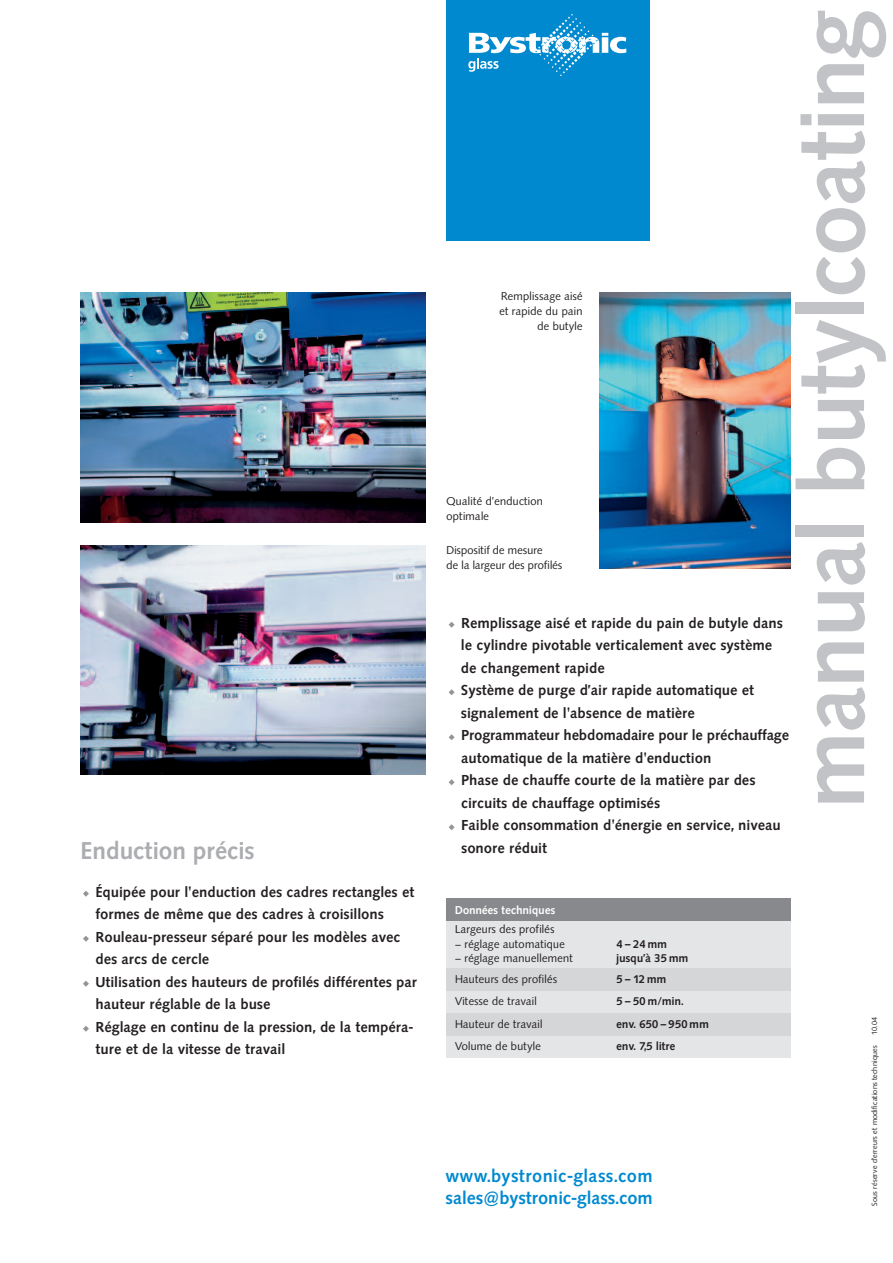
<style>
.page{position:relative;width:893px;height:1263px;background:#fff}
.page>*{position:absolute;margin:0;border:0;box-sizing:border-box;transform-origin:0 0}
.t1{font:700 90px "Synthese BSK";letter-spacing:.015em;color:#c2c3c6}
.t2{font:700 24px "Synthese BSK";letter-spacing:.025em;color:#acadb1}
.t3{font:700 17.7px/22.5px "Synthese BSK";letter-spacing:.05em;color:#0089cf}
.t4{font:700 14.25px/22.5px "Synthese BSK";letter-spacing:.04em;color:#231f20}
.t5{font:11.25px/15px "Synthese BSK";letter-spacing:.025em;color:#231f20}
.t6{font:700 11.25px "Synthese BSK";letter-spacing:.025em;color:#231f20}
.t7{font:700 11.25px "Synthese BSK";letter-spacing:.025em;color:#fff}
.t8{font:7.5px "Synthese BSK";letter-spacing:.02em;color:#231f20}
</style>
<div class="page">
<img style="left:600px;top:293px;width:191px;height:276px">
<img style="left:81px;top:293px;width:344px;height:229px">
<div style="left:446px;top:0;width:203px;height:239px;background:#0089cf"></div>
<svg style="left:468px;top:14px;width:158px;height:62px"></svg>
<svg style="left:449px;top:622px;width:6px;height:6px"></svg>
<svg style="left:449px;top:824px;width:6px;height:6px"></svg>
<svg style="left:449px;top:779px;width:6px;height:6px"></svg>
<svg style="left:449px;top:734px;width:6px;height:6px"></svg>
<svg style="left:449px;top:689px;width:6px;height:6px"></svg>
<img style="left:81px;top:545px;width:344px;height:230px">
<svg style="left:83px;top:1026px;width:6px;height:6px"></svg>
<svg style="left:83px;top:981px;width:6px;height:6px"></svg>
<svg style="left:83px;top:936px;width:6px;height:6px"></svg>
<svg style="left:83px;top:891px;width:6px;height:6px"></svg>
<div style="left:446px;top:898px;width:345px;height:160px;background:#e4e5e7"></div>
<div style="left:446px;top:898px;width:345px;height:23px;background:#87898c"></div>
<div style="left:446px;top:968px;width:345px;height:22px;background:#d5d6d8"></div>
<div style="left:446px;top:1013px;width:345px;height:22px;background:#d5d6d8"></div>
<h2 class="t2" style="left:81px;top:837px;width:175px">Enduction précis</h2>
<p class="t4" style="left:96px;top:881px;width:323px">Équipée pour l'enduction des cadres rectangles et formes de même que des cadres à croisillons Rouleau-presseur séparé pour les modèles avec des arcs de cercle<br>Utilisation des hauteurs de profilés différentes par hauteur réglable de la buse<br>Réglage en continu de la pression, de la tempéra&shy;ture et de la vitesse de travail</p>
<h1 class="t1" style="left:783px;top:807px;width:796px;rotate:-90deg">manual butylcoating</h1>
<p class="t5" style="left:499px;top:289px;width:85px;text-align:right">Remplissage aisé et rapide du pain de butyle</p>
<p class="t5" style="left:446px;top:493px;width:98px">Qualité d’enduction optimale</p>
<p class="t5" style="left:446px;top:543px;width:117px">Dispositif de mesure<br>de la largeur des profilés</p>
<p class="t4" style="left:461px;top:612px;width:329px">Remplissage aisé et rapide du pain de butyle dans le cylindre pivotable verticalement avec système de changement rapide<br>Système de purge d’air rapide automatique et signalement de l'absence de matière Programmateur hebdomadaire pour le préchauffage automatique de la matière d'enduction<br>Phase de chauffe courte de la matière par des circuits de chauffage optimisés<br>Faible consommation d'énergie en service, niveau sonore réduit</p>
<p class="t7" style="left:455px;top:904px;width:102px">Données techniques</p>
<p class="t5" style="left:455px;top:922px;width:101px">Largeurs des profilés</p>
<p class="t5" style="left:455px;top:936px;width:111px">– réglage automatique</p>
<p class="t6" style="left:617px;top:937px;width:52px">4–24mm</p>
<p class="t5" style="left:455px;top:951px;width:119px">– réglage manuellement</p>
<p class="t6" style="left:617px;top:952px;width:73px">jusqu’à 35 mm</p>
<p class="t5" style="left:455px;top:971px;width:103px">Hauteurs des profilés</p>
<p class="t6" style="left:617px;top:972px;width:51px">5–12mm</p>
<p class="t5" style="left:455px;top:994px;width:83px">Vitesse de travail</p>
<p class="t6" style="left:617px;top:995px;width:68px">5 – 50 m/min.</p>
<p class="t5" style="left:455px;top:1016px;width:89px">Hauteur de travail</p>
<p class="t6" style="left:617px;top:1017px;width:94px">env. 650 – 950 mm</p>
<p class="t5" style="left:455px;top:1039px;width:87px">Volume de butyle</p>
<p class="t6" style="left:617px;top:1040px;width:60px">env. 7,5 litre</p>
<p class="t3" style="left:446px;top:1165px;width:208px">www.bystronic-glass.com sales@bystronic-glass.com</p>
<p class="t8" style="left:870px;top:1035px;width:19px;rotate:-90deg">10.04</p>
<p class="t8" style="left:870px;top:1205px;width:162px;rotate:-90deg">Sous réserve d’erreurs et modifications techniques</p>
</div>
